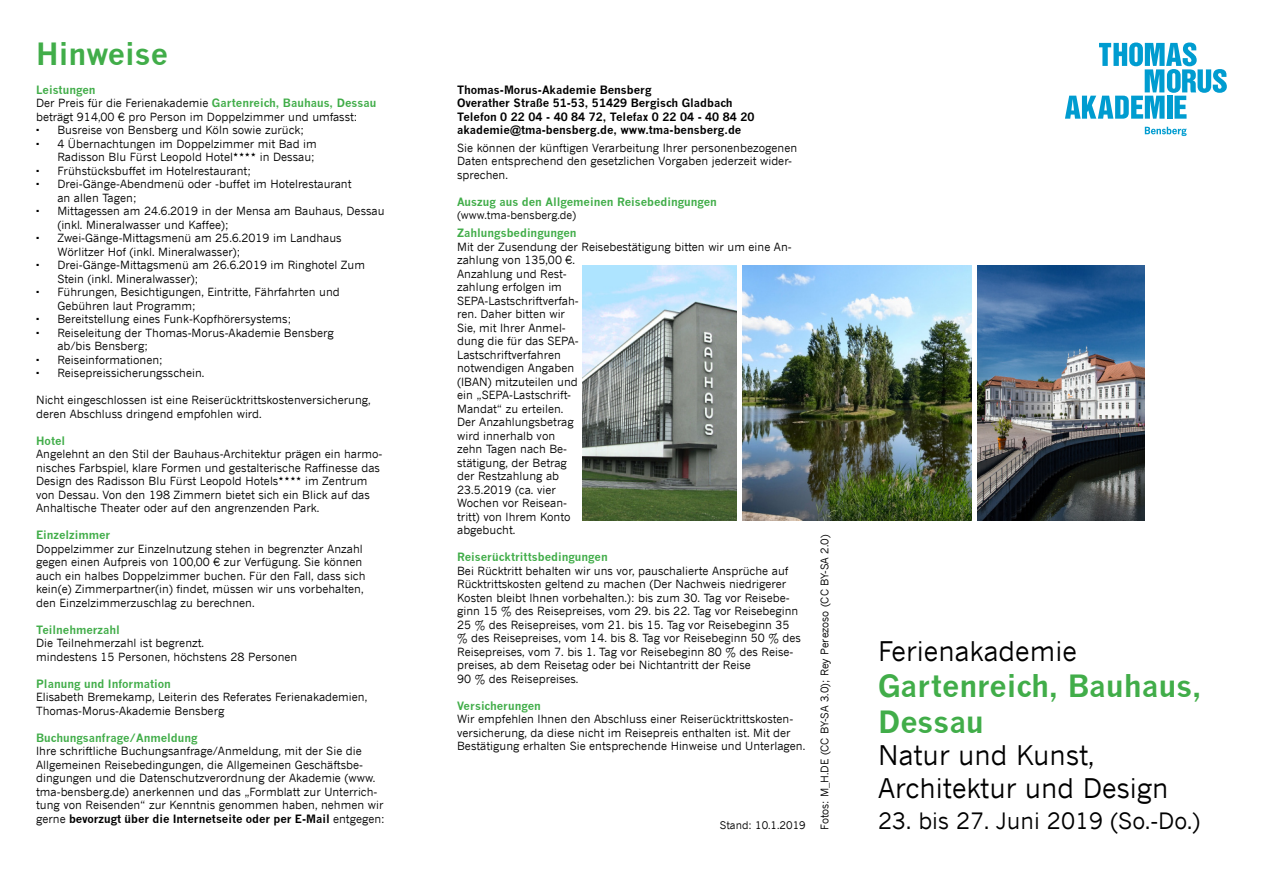
<style>
.page{position:relative;width:1263px;height:893px;background:#fff}
.page>*{position:absolute;margin:0;border:0;box-sizing:border-box;transform-origin:0 0}
.t1{font:700 30px/36px "News Gothic";color:#41ad49}
.t2{font:27px/32.4px "News Gothic";color:#000}
.t3{font:22.5px "News Gothic";color:#000}
.t4{font:11.25px/13.5px "News Gothic";color:#000}
.t5{font:700 11.25px "News Gothic";color:#41ad49}
.t6{font:700 11.25px/13.5px "News Gothic";color:#000}
.t7{font:10.8px "News Gothic";color:#000}
.t8{font:10.5px "News Gothic";color:#000}
.s1{font-weight:700;color:#41ad49}
.s2{font-weight:700}
</style>
<div class="page">
<svg style="left:1065px;top:43px;width:162px;height:76px"></svg>
<svg style="left:1145px;top:127px;width:41px;height:9px"></svg>
<img style="left:742px;top:265px;width:230px;height:255px">
<img style="left:583px;top:265px;width:154px;height:255px">
<img style="left:978px;top:265px;width:166px;height:255px">
<h1 class="t1" style="left:36px;top:36px;width:133px">Hinweise</h1>
<p class="t5" style="left:36px;top:83px;width:61px">Leistungen</p>
<p class="t4" style="left:36px;top:96px;width:342px">Der Preis für die Ferienakademie <span class="s1">Gartenreich, Bauhaus, Dessau</span></p>
<p class="t4" style="left:36px;top:110px;width:323px">beträgt 914,00 € pro Person im Doppelzimmer und umfasst:</p>
<p class="t4" style="left:57px;top:123px;width:248px">Busreise von Bensberg und Köln sowie zurück;</p>
<p class="t4" style="left:57px;top:137px;width:261px">4 Übernachtungen im Doppelzimmer mit Bad im</p>
<p class="t4" style="left:57px;top:150px;width:177px">Radisson Blu Fürst Leopold Hotel</p>
<p class="t4" style="left:260px;top:150px;width:56px">in Dessau;</p>
<p class="t4" style="left:57px;top:164px;width:329px">Frühstücksbuffet im Hotelrestaurant;<br>Drei-Gänge-Abendmenü oder -buffet im Hotelrestaurant<br>an allen Tagen;<br>Mittagessen am 24.6.2019 in der Mensa am Bauhaus, Dessau (inkl. Mineralwasser und Kaffee);<br>Zwei-Gänge-Mittagsmenü am 25.6.2019 im Landhaus Wörlitzer Hof (inkl. Mineralwasser);<br>Drei-Gänge-Mittagsmenü am 26.6.2019 im Ringhotel Zum Stein (inkl. Mineralwasser);<br>Führungen, Besichtigungen, Eintritte, Fährfahrten und Gebühren laut Programm;<br>Bereitstellung eines Funk-Kopfhörersystems;<br>Reiseleitung der Thomas-Morus-Akademie Bensberg<br>ab/bis Bensberg;<br>Reiseinformationen;<br>Reisepreissicherungsschein.</p>
<p class="t4" style="left:36px;top:393px;width:336px">Nicht eingeschlossen ist eine Reiserücktrittskostenversicherung, deren Abschluss dringend empfohlen wird.</p>
<p class="t5" style="left:36px;top:434px;width:31px">Hotel</p>
<p class="t4" style="left:36px;top:447px;width:348px">Angelehnt an den Stil der Bauhaus-Architektur prägen ein harmo&shy;nisches Farbspiel, klare Formen und gestalterische Raffinesse das<br>Design des Radisson Blu Fürst Leopold Hotels</p>
<p class="t4" style="left:36px;top:474px;width:335px;text-indent:269px">im Zentrum von Dessau. Von den 198 Zimmern bietet sich ein Blick auf das<br>Anhaltische Theater oder auf den angrenzenden Park.</p>
<p class="t5" style="left:36px;top:528px;width:76px">Einzelzimmer</p>
<p class="t4" style="left:36px;top:542px;width:331px">Doppelzimmer zur Einzelnutzung stehen in begrenzter Anzahl gegen einen Aufpreis von 100,00 € zur Verfügung. Sie können auch ein halbes Doppelzimmer buchen. Für den Fall, dass sich kein(e) Zimmerpartner(in) findet, müssen wir uns vorbehalten, den Einzelzimmerzuschlag zu berechnen.</p>
<p class="t5" style="left:36px;top:623px;width:85px">Teilnehmerzahl</p>
<p class="t4" style="left:36px;top:636px;width:263px">Die Teilnehmerzahl ist begrenzt.<br>mindestens 15 Personen, höchstens 28 Personen</p>
<p class="t5" style="left:36px;top:677px;width:136px">Planung und Information</p>
<p class="t4" style="left:36px;top:690px;width:332px">Elisabeth Bremekamp, Leiterin des Referates Ferienakademien,<br>Thomas-Morus-Akademie Bensberg</p>
<p class="t5" style="left:36px;top:731px;width:163px">Buchungsanfrage/Anmeldung</p>
<p class="t4" style="left:36px;top:744px;width:350px">Ihre schriftliche Buchungsanfrage/Anmeldung, mit der Sie die Allgemeinen Reisebedingungen, die Allgemeinen Geschäftsbe&shy;dingungen und die Datenschutzverordnung der Akademie (www. tma-bensberg.de) anerkennen und das „Formblatt zur Unterrich&shy;tung von Reisenden“ zur Kenntnis genommen haben, nehmen wir gerne <span class="s2">bevorzugt über die Internetseite oder per E-Mail</span> entgegen:</p>
<p class="t6" style="left:457px;top:83px;width:299px">Thomas-Morus-Akademie Bensberg<br>Overather Straße 51-53, 51429 Bergisch Gladbach Telefon 0 22 04 - 40 84 72, Telefax 0 22 04 - 40 84 20 akademie@tma-bensberg.de, www.tma-bensberg.de</p>
<p class="t4" style="left:457px;top:141px;width:342px">Sie können der künftigen Verarbeitung Ihrer personenbezogenen<br>Daten entsprechend den gesetzlichen Vorgaben jederzeit wider&shy;sprechen.</p>
<p class="t5" style="left:457px;top:195px;width:261px">Auszug aus den Allgemeinen Reisebedingungen</p>
<p class="t7" style="left:457px;top:209px;width:121px">(www.tma-bensberg.de)</p>
<p class="t5" style="left:457px;top:226px;width:121px">Zahlungsbedingungen</p>
<p class="t4" style="left:457px;top:240px;width:336px">Mit der Zusendung der Reisebestätigung bitten wir um eine An&shy;zahlung von 135,00 €.<br>Anzahlung und Rest-<br>zahlung erfolgen im<br>SEPA-Lastschriftverfah-<br>ren. Daher bitten wir<br>Sie, mit Ihrer Anmel-<br>dung die für das SEPA-<br>Lastschriftverfahren<br>notwendigen Angaben<br>(IBAN) mitzuteilen und<br>ein „SEPA-Lastschrift-<br>Mandat“ zu erteilen.<br>Der Anzahlungsbetrag<br>wird innerhalb von<br>zehn Tagen nach Be-<br>stätigung, der Betrag<br>der Restzahlung ab<br>23.5.2019 (ca. vier<br>Wochen vor Reisean-<br>tritt) von Ihrem Konto<br>abgebucht.</p>
<p class="t5" style="left:457px;top:550px;width:152px">Reiserücktrittsbedingungen</p>
<p class="t4" style="left:457px;top:564px;width:345px">Bei Rücktritt behalten wir uns vor, pauschalierte Ansprüche auf Rücktrittskosten geltend zu machen (Der Nachweis niedrigerer Kosten bleibt Ihnen vorbehalten.): bis zum 30. Tag vor Reisebe&shy;ginn 15 % des Reisepreises, vom 29. bis 22. Tag vor Reisebeginn 25 % des Reisepreises, vom 21. bis 15. Tag vor Reisebeginn 35 % des Reisepreises, vom 14. bis 8. Tag vor Reisebeginn 50 % des Reisepreises, vom 7. bis 1. Tag vor Reisebeginn 80 % des Reise&shy;preises, ab dem Reisetag oder bei Nichtantritt der Reise<br>90 % des Reisepreises.</p>
<p class="t5" style="left:457px;top:699px;width:85px">Versicherungen</p>
<p class="t4" style="left:457px;top:712px;width:350px">Wir empfehlen Ihnen den Abschluss einer Reiserücktrittskosten&shy;versicherung, da diese nicht im Reisepreis enthalten ist. Mit der<br>Bestätigung erhalten Sie entsprechende Hinweise und Unterlagen.</p>
<p class="t8" style="left:720px;top:819px;width:88px">Stand: 10.1.2019</p>
<p class="t8" style="left:818px;top:830px;width:296px;rotate:-90deg">Fotos: M_H.DE (CC BY-SA 3.0); Rey Perezoso (CC BY-SA 2.0)</p>
<h2 class="t2" style="left:878px;top:634px;width:200px">Ferienakademie</h2>
<h1 class="t1" style="left:878px;top:667px;width:325px">Gartenreich, Bauhaus,<br>Dessau</h1>
<h2 class="t2" style="left:878px;top:739px;width:292px">Natur und Kunst,<br>Architektur und Design</h2>
<h3 class="t3" style="left:878px;top:807px;width:324px">23. bis 27. Juni 2019 (So.-Do.)</h3>
</div>
